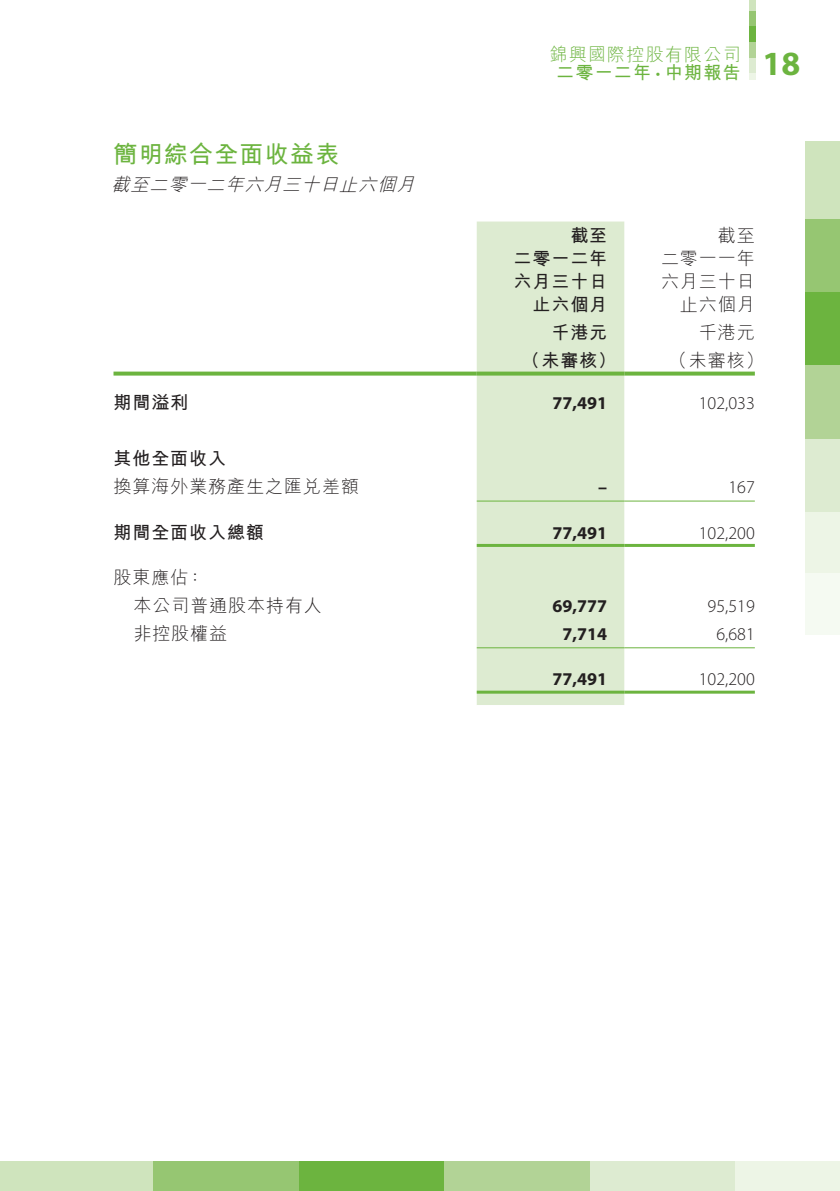
<style>
.page{position:relative;width:840px;height:1191px;background:#fff}
.page>*{position:absolute;margin:0;border:0;box-sizing:border-box;transform-origin:0 0}
.Heading_1{font:700 24px "M Hei HK";letter-spacing:.05em;color:#6cb43f}
.Body_Text{font:300 18px "M Hei HK";letter-spacing:.05em;color:#231f20}
.Body_Text-2{font:700 18px "M Hei HK";letter-spacing:.05em;color:#231f20}
.Body_Text-3{font:300 18px "Myriad Pro";color:#231f20}
.Body_Text-4{font:700 18px "Myriad Pro";color:#231f20}
.t1{font:300 18px/18.4px "M Hei HK";letter-spacing:.065em;color:#6cb43f}
.Body_Text-5{font:italic 300 18px "M Hei HK";color:#231f20}
.s1{font-family:"Myriad Pro";font-weight:700;font-size:34px}
.s2{font-weight:700}
.s3{font-family:"Myriad Pro"}
</style>
<div class="page">
<div style="left:748px;top:0;width:6px;height:11px;background:#cfe4bd"></div>
<div style="left:748px;top:11px;width:6px;height:15px;background:#96c672"></div>
<div style="left:748px;top:26px;width:6px;height:16px;background:#6cb43f"></div>
<div style="left:748px;top:42px;width:6px;height:16px;background:#b2d396"></div>
<div style="left:748px;top:58px;width:6px;height:15px;background:#ddebd1"></div>
<svg style="left:749px;top:73px;width:5px;height:6px"></svg>
<div style="left:0;top:1161px;width:153px;height:30px;background:#cfe4bd"></div>
<div style="left:153px;top:1161px;width:145px;height:30px;background:#96c672"></div>
<div style="left:299px;top:1161px;width:145px;height:30px;background:#6cb43f"></div>
<div style="left:444px;top:1161px;width:145px;height:30px;background:#b2d396"></div>
<div style="left:589px;top:1161px;width:146px;height:30px;background:#ddebd1"></div>
<div style="left:735px;top:1161px;width:104px;height:30px;background:#edf5e6"></div>
<div style="left:805px;top:142px;width:34px;height:77px;background:#cfe4bd"></div>
<div style="left:805px;top:219px;width:34px;height:73px;background:#96c672"></div>
<div style="left:805px;top:292px;width:34px;height:74px;background:#6cb43f"></div>
<div style="left:805px;top:366px;width:34px;height:73px;background:#b2d396"></div>
<div style="left:805px;top:439px;width:34px;height:73px;background:#ddebd1"></div>
<div style="left:805px;top:512px;width:34px;height:62px;background:#edf5e6"></div>
<div style="left:805px;top:574px;width:34px;height:61px;background:#f5faf2"></div>
<hr style="left:0;top:1161px;width:1px;height:30px;background:#edf5e6">
<div style="left:476px;top:221px;width:148px;height:484px;background:#ddebd1"></div>
<svg style="left:113px;top:371px;width:363px;height:4px"></svg>
<svg style="left:476px;top:371px;width:148px;height:4px"></svg>
<svg style="left:624px;top:371px;width:130px;height:4px"></svg>
<hr style="left:476px;top:500px;width:148px;height:1px;background:#6cb43f">
<hr style="left:624px;top:500px;width:130px;height:1px;background:#6cb43f">
<hr style="left:476px;top:544px;width:148px;height:3px;background:#6cb43f">
<hr style="left:624px;top:544px;width:130px;height:3px;background:#6cb43f">
<hr style="left:476px;top:647px;width:148px;height:1px;background:#6cb43f">
<hr style="left:624px;top:647px;width:130px;height:1px;background:#6cb43f">
<hr style="left:476px;top:690px;width:148px;height:3px;background:#6cb43f">
<hr style="left:624px;top:690px;width:130px;height:3px;background:#6cb43f">
<p class="t1" style="left:556px;top:45px;width:245px;text-indent:-7px">錦興國際控股有限公司 <span class="s1">18</span><span class="s2">二零一二年</span> <span class="s3">•</span> <span class="s2">中期報告</span></p>
<p class="Heading_1" style="left:113px;top:137px;width:227px">簡明綜合全面收益表</p>
<p class="Body_Text-5" style="left:112px;top:175px;width:308px">截至二零一二年六月三十日止六個月</p>
<p class="Body_Text-2" style="left:570px;top:222px;width:38px">截至</p>
<p class="Body_Text-2" style="left:513px;top:245px;width:95px">二零一二年</p>
<p class="Body_Text-2" style="left:513px;top:268px;width:95px">六月三十日</p>
<p class="Body_Text-2" style="left:532px;top:291px;width:76px">止六個月</p>
<p class="Body_Text-2" style="left:551px;top:319px;width:57px">千港元</p>
<p class="Body_Text" style="left:717px;top:226px;width:38px">截至</p>
<p class="Body_Text" style="left:660px;top:249px;width:95px">二零一一年</p>
<p class="Body_Text" style="left:660px;top:272px;width:95px">六月三十日</p>
<p class="Body_Text" style="left:679px;top:295px;width:76px">止六個月</p>
<p class="Body_Text" style="left:698px;top:323px;width:57px">千港元</p>
<p class="Body_Text-2" style="left:521px;top:347px;width:96px">（未審核）</p>
<p class="Body_Text" style="left:668px;top:351px;width:96px">（未審核(</p>
<p class="Body_Text-2" style="left:113px;top:389px;width:76px">期間溢利</p>
<p class="Body_Text-2" style="left:113px;top:445px;width:114px">其他全面收入</p>
<p class="Body_Text-4" style="left:552px;top:391px;width:56px">77,491</p>
<p class="Body_Text-3" style="left:698px;top:392px;width:58px">102,033</p>
<p class="Body_Text" style="left:113px;top:477px;width:247px">換算海外業務產生之匯兌差額</p>
<p class="Body_Text-4" style="left:598px;top:475px;width:10px">–</p>
<p class="Body_Text-3" style="left:728px;top:476px;width:28px">167</p>
<p class="Body_Text-2" style="left:113px;top:519px;width:152px">期間全面收入總額</p>
<p class="Body_Text" style="left:113px;top:568px;width:92px">股東應佔：</p>
<p class="Body_Text-4" style="left:552px;top:521px;width:56px">77,491</p>
<p class="Body_Text-3" style="left:698px;top:522px;width:58px">102,200</p>
<p class="Body_Text" style="left:133px;top:596px;width:190px">本公司普通股本持有人</p>
<p class="Body_Text-4" style="left:552px;top:594px;width:56px">69,777</p>
<p class="Body_Text-3" style="left:707px;top:595px;width:49px">95,519</p>
<p class="Body_Text" style="left:133px;top:624px;width:95px">非控股權益</p>
<p class="Body_Text-4" style="left:562px;top:622px;width:46px">7,714</p>
<p class="Body_Text-3" style="left:716px;top:623px;width:40px">6,681</p>
<p class="Body_Text-4" style="left:552px;top:667px;width:56px">77,491</p>
<p class="Body_Text-3" style="left:698px;top:668px;width:58px">102,200</p>
</div>
